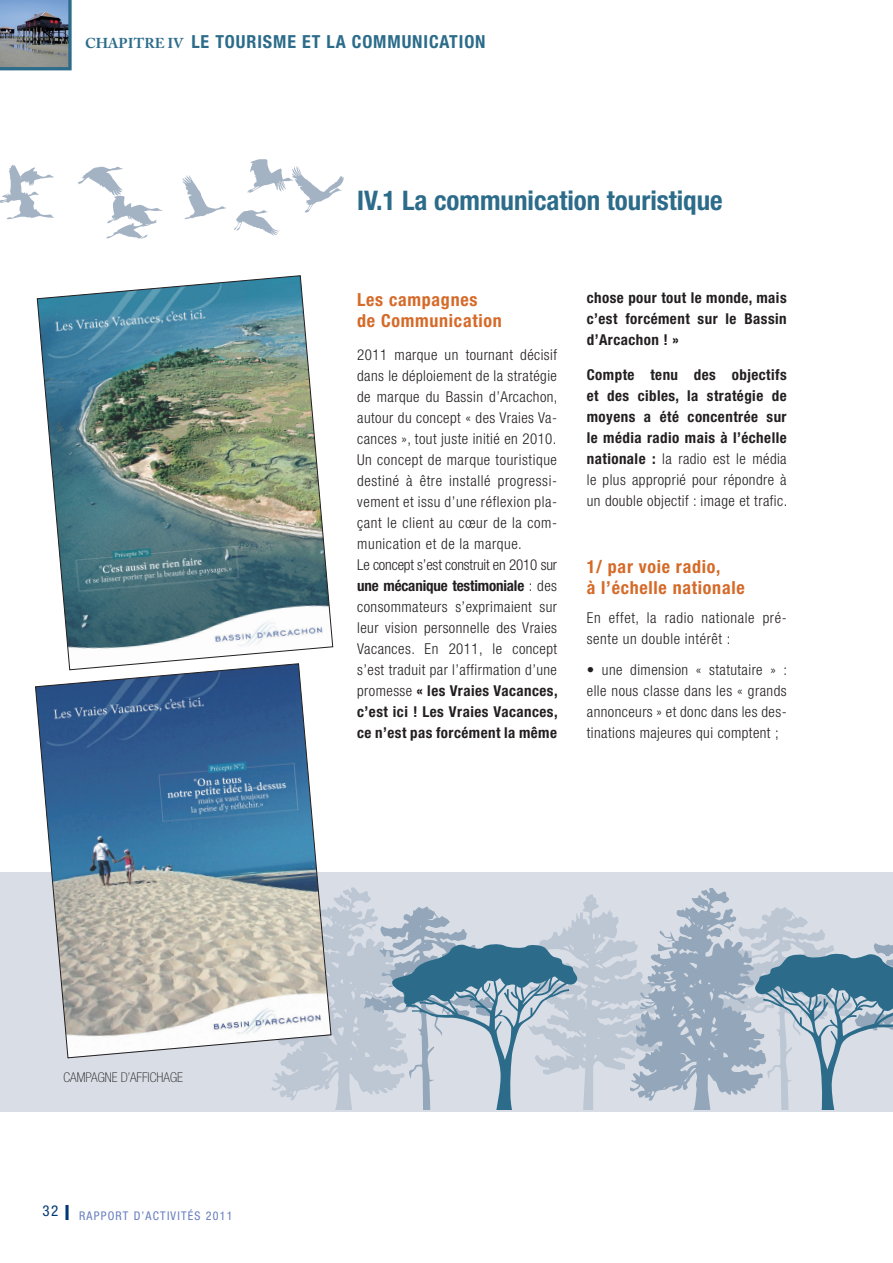
<style>
.page{position:relative;width:893px;height:1263px;background:#fff}
.page>*{position:absolute;margin:0;border:0;box-sizing:border-box;transform-origin:0 0}
.t1{font:700 condensed 27px "Helvetica Neue";color:#2c6c8a}
.t2{font:700 condensed 18px/21px "Helvetica Neue";letter-spacing:.04em;color:#d56a29}
.t3{font:700 condensed 18px "Helvetica Neue";letter-spacing:.05em;color:#2c6c8a}
.t4{font:300 condensed 15px/21px "Helvetica Neue";letter-spacing:.03em;color:#231f20}
.t5{font:700 condensed 15px/21px "Helvetica Neue";letter-spacing:.03em;color:#231f20;text-align:justify}
.t6{font:100 condensed 13.5px "Helvetica Neue";color:#231f20}
.t7{font:condensed 12px "Helvetica Neue";letter-spacing:.1em;color:#667ebf}
.s1{font-family:"Adobe Caslon Pro";font-stretch:normal;font-size:14.25px}
.s2{font-weight:700}
.s3{font-weight:300}
.s4{font-weight:700;font-size:21px;color:#013874}
</style>
<div class="page">
<div style="left:0;top:872px;width:893px;height:239px;background:#d9dee6"></div>
<svg style="left:272px;top:887px;width:621px;height:223px"></svg>
<img style="left:0;top:0;width:72px;height:70px">
<svg style="left:35px;top:670px;width:296px;height:388px;background:#889db0"></svg>
<img style="left:37px;top:280px;width:296px;height:390px">
<img style="left:0;top:159px;width:344px;height:121px">
<p class="t3" style="left:85px;top:31px;width:402px"><span class="s1">CHAPITRE IV</span> LE TOURISME ET LA COMMUNICATION</p>
<h1 class="t1" style="left:357px;top:184px;width:367px">IV.1 La communication touristique</h1>
<p class="t2" style="left:357px;top:288px;width:146px">Les campagnes<br>de Communication</p>
<p class="t4" style="left:357px;top:344px;width:202px">2011 marque un tournant décisif dans le déploiement de la stratégie de marque du Bassin d’Arcachon, autour du concept « des Vraies Va&shy;cances », tout juste initié en 2010.<br>Un concept de marque touristique destiné à être installé progressi&shy;vement et issu d’une réflexion pla&shy;çant le client au cœur de la com&shy;munication et de la marque.<br>Le concept s’est construit en 2010 sur <span class="s2">une mécanique testimoniale</span> : des consommateurs s’exprimaient sur leur vision personnelle des Vraies Vacances. En 2011, le concept s’est traduit par l’affirmation d’une promesse <span class="s2">« les Vraies Vacances, c’est ici ! Les Vraies Vacances, ce n’est pas forcément la même</span></p>
<p class="t5" style="left:587px;top:287px;width:201px">chose pour tout le monde, mais c’est forcément sur le Bassin d’Arcachon ! »</p>
<p class="t5" style="left:587px;top:364px;width:202px">Compte tenu des objectifs et des cibles, la stratégie de moyens a été concentrée sur le média radio mais à l’échelle nationale : <span class="s3">la radio est le média le plus approprié pour répondre à un double objectif : image et trafic.</span></p>
<p class="t2" style="left:587px;top:556px;width:159px">1/ par voie radio,<br>à l’échelle nationale</p>
<p class="t4" style="left:587px;top:607px;width:201px">En effet, la radio nationale pré&shy;sente un double intérêt :</p>
<p class="t4" style="left:587px;top:659px;width:202px;text-align:justify">• une dimension « statutaire » : elle nous classe dans les « grands annonceurs » et donc dans les des&shy;tinations majeures qui comptent ;</p>
<p class="t6" style="left:63px;top:1070px;width:121px">CAMPAGNE D’AFFICHAGE</p>
<p class="t7" style="left:43px;top:1208px;width:191px"><sup>32</sup> <span class="s4">I</span> RAPPORT D’ACTIVITÉS 2011</p>
</div>
